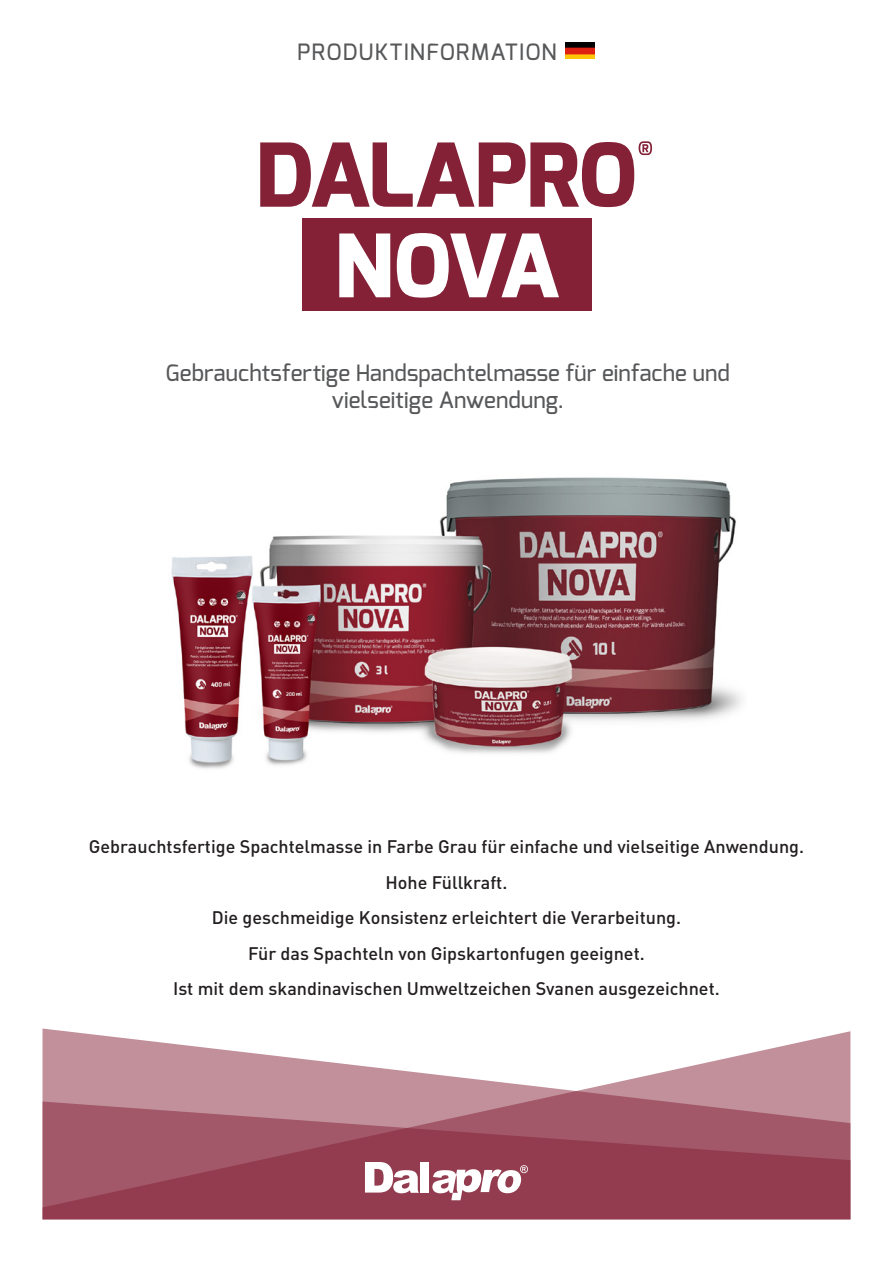
<style>
.page{position:relative;width:893px;height:1263px;background:#fff}
.page>*{position:absolute;margin:0;border:0;box-sizing:border-box;transform-origin:0 0}
.t1{font:800 87.15px "Exo";color:#fff}
.t2{font:500 22.5px/27px "Exo";letter-spacing:.005em;color:#57585a;text-align:center}
.t3{font:500 22.5px "Exo";letter-spacing:.05em;color:#57585a}
.t4{font:500 18px "DIN Pro";color:#231f20}
</style>
<div class="page">
<svg style="left:43px;top:1028px;width:807px;height:73px;fill:#c1909b"></svg>
<svg style="left:43px;top:1101px;width:807px;height:118px;fill:#933c50"></svg>
<svg style="left:365px;top:1162px;width:54px;height:31px"></svg>
<div style="left:421px;top:1162px;width:8px;height:31px;background:#fff"></div>
<svg style="left:432px;top:1165px;width:96px;height:35px"></svg>
<div style="left:303px;top:218px;width:289px;height:93px;background:#842137"></div>
<svg style="left:260px;top:141px;width:392px;height:66px"></svg>
<img style="left:566px;top:43px;width:29px;height:15px">
<img style="left:171px;top:477px;width:571px;height:292px">
<p class="t3" style="left:298px;top:37px;width:261px">PRODUKTINFORMATION</p>
<p class="t1" style="left:335px;top:210px;width:227px">NOVA</p>
<p class="t2" style="left:166px;top:359px;width:565px">Gebrauchtsfertige Handspachtelmasse für einfache und vielseitige Anwendung.</p>
<p class="t4" style="left:89px;top:834px;width:717px">Gebrauchtsfertige Spachtelmasse in Farbe Grau für einfache und vielseitige Anwendung.</p>
<p class="t4" style="left:386px;top:870px;width:123px">Hohe Füllkraft.</p>
<p class="t4" style="left:212px;top:905px;width:471px">Die geschmeidige Konsistenz erleichtert die Verarbeitung.</p>
<p class="t4" style="left:248px;top:941px;width:398px">Für das Spachteln von Gipskartonfugen geeignet.</p>
<p class="t4" style="left:173px;top:976px;width:548px">Ist mit dem skandinavischen Umweltzeichen Svanen ausgezeichnet.</p>
</div>
